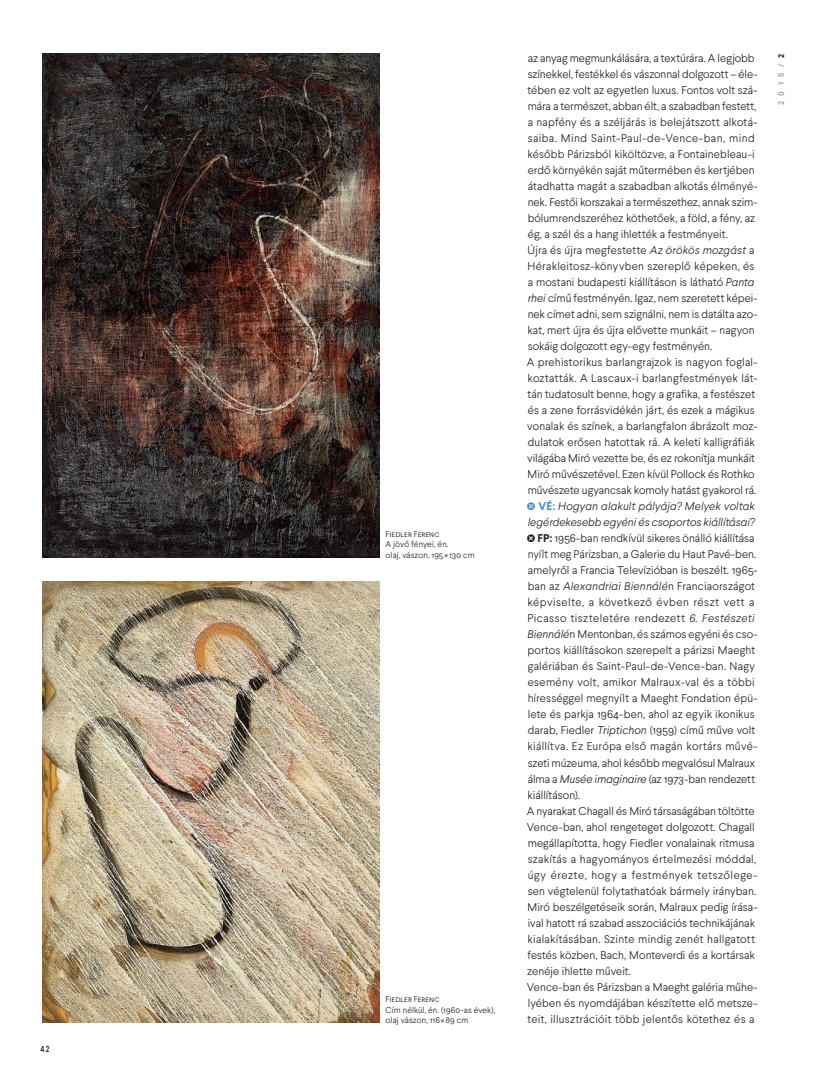
<style>
.page{position:relative;width:833px;height:1081px;background:#fff}
.page>*{position:absolute;margin:0;border:0;box-sizing:border-box;transform-origin:0 0}
.szcena_2014{font:300 11.25px/16px "Larsseit";letter-spacing:.005em;color:#231f20}
.szcena_2014-2{font:italic 300 11.25px/16px "Larsseit";color:#231f20;text-align:right}
.t1{font:500 8.75px "Larsseit";color:#231f20;scale:.85 1}
.képalir2{font:300 8.5px/10.2px "Larsseit";letter-spacing:.01em;color:#231f20}
.kepalir1{font:300 8.5px "Larsseit";letter-spacing:.005em;color:#231f20}
.t2{font:700 8.12px "Larsseit";color:#a8a9ad}
.s1{font-style:italic}
.s2{font-weight:700;font-style:normal;color:#428ec6}
.s3{font-weight:700}
.s4{color:#231f20}
</style>
<div class="page">
<img style="left:43px;top:54px;width:336px;height:503px">
<img style="left:43px;top:582px;width:336px;height:441px">
<p class="t1" style="left:40px;top:1043px;width:12px">42</p>
<p class="kepalir1" style="left:386px;top:529px;width:55px">Fiedler Ferenc</p>
<p class="képalir2" style="left:386px;top:539px;width:90px">A jövő fényei, én.<br>olaj, vászon, 195×130 cm</p>
<p class="kepalir1" style="left:386px;top:994px;width:55px">Fiedler Ferenc</p>
<p class="képalir2" style="left:386px;top:1005px;width:111px">Cím nélkül, én. (1960-as évek), olaj vászon, 116×89 cm</p>
<p class="szcena_2014" style="left:527px;top:51px;width:232px">az anyag megmunkálására, a textúrára. A legjobb színekkel, festékkel és vászonnal dolgozott – éle&shy;tében ez volt az egyetlen luxus. Fontos volt szá&shy;mára a természet, abban élt, a szabadban festett, a napfény és a széljárás is belejátszott alkotá&shy;saiba. Mind Saint-Paul-de-Vence-ban, mind később Párizsból kiköltözve, a Fontainebleau-i erdő környékén saját műtermében és kertjében átadhatta magát a szabadban alkotás élményé&shy;nek. Festői korszakai a természethez, annak szim&shy;bólumrendszeréhez köthetőek, a föld, a fény, az ég, a szél és a hang ihlették a festményeit.</p>
<p class="szcena_2014" style="left:527px;top:243px;width:232px">Újra és újra megfestette <span class="s1">Az örökös mozgást</span> a Hérakleitosz-könyvben szereplő képeken, és a mostani budapesti kiállításon is látható <span class="s1">Panta rhei</span> című festményén. Igaz, nem szeretett képei&shy;nek címet adni, sem szignálni, nem is datálta azo&shy;kat, mert újra és újra elővette munkáit – nagyon sokáig dolgozott egy-egy festményén.</p>
<p class="szcena_2014" style="left:527px;top:355px;width:232px">A prehistorikus barlangrajzok is nagyon foglal&shy;koztatták. A Lascaux-i barlangfestmények lát&shy;tán tudatosult benne, hogy a grafika, a festészet és a zene forrásvidékén járt, és ezek a mágikus vonalak és színek, a barlangfalon ábrázolt moz&shy;dulatok erősen hatottak rá. A keleti kalligráfiák világába Miró vezette be, és ez rokonítja munkáit Miró művészetével. Ezen kívül Pollock és Rothko művészete ugyancsak komoly hatást gyakorol rá.</p>
<p class="szcena_2014-2" style="left:528px;top:499px;width:229px"><span class="s2">VÉ:</span> Hogyan alakult pályája? Melyek voltak legérdekesebb egyéni és csoportos kiállításai?</p>
<p class="szcena_2014" style="left:527px;top:531px;width:232px;text-indent:10px"><span class="s3">FP:</span> 1956-ban rendkívül sikeres önálló kiállítása nyílt meg Párizsban, a Galerie du Haut Pavé-ben. amelyről a Francia Televízióban is beszélt. 1965- ban az <span class="s1">Alexandriai Biennálé</span>n Franciaországot képviselte, a következő évben részt vett a Picasso tiszteletére rendezett <span class="s1">6. Festészeti Biennálé</span>n Mentonban, és számos egyéni és cso&shy;portos kiállításokon szerepelt a párizsi Maeght galériában és Saint-Paul-de-Vence-ban. Nagy esemény volt, amikor Malraux-val és a többi hírességgel megnyílt a Maeght Fondation épü&shy;lete és parkja 1964-ben, ahol az egyik ikonikus darab, Fiedler <span class="s1">Triptichon</span> (1959) című műve volt kiállítva. Ez Európa első magán kortárs művé&shy;szeti múzeuma, ahol később megvalósul Malraux álma a <span class="s1">Musée imaginaire</span> (az 1973-ban rendezett kiállításon).</p>
<p class="szcena_2014" style="left:527px;top:803px;width:232px">A nyarakat Chagall és Miró társaságában töltötte Vence-ban, ahol rengeteget dolgozott. Chagall megállapította, hogy Fiedler vonalainak ritmusa szakítás a hagyományos értelmezési móddal, úgy érezte, hogy a festmények tetszőlege&shy;sen végtelenül folytathatóak bármely irányban.<br>Miró beszélgetéseik során, Malraux pedig írása&shy;ival hatott rá szabad asszociációs technikájának kialakításában. Szinte mindig zenét hallgatott festés közben, Bach, Monteverdi és a kortársak zenéje ihlette műveit.</p>
<p class="szcena_2014" style="left:527px;top:979px;width:232px;text-align:justify">Vence-ban és Párizsban a Maeght galéria műhe&shy;lyében és nyomdájában készítette elő metsze&shy;teit, illusztrációit több jelentős kötethez és a</p>
<p class="t2" style="left:776px;top:105px;width:53px;rotate:-90deg">2015/<span class="s4">2</span></p>
</div>
